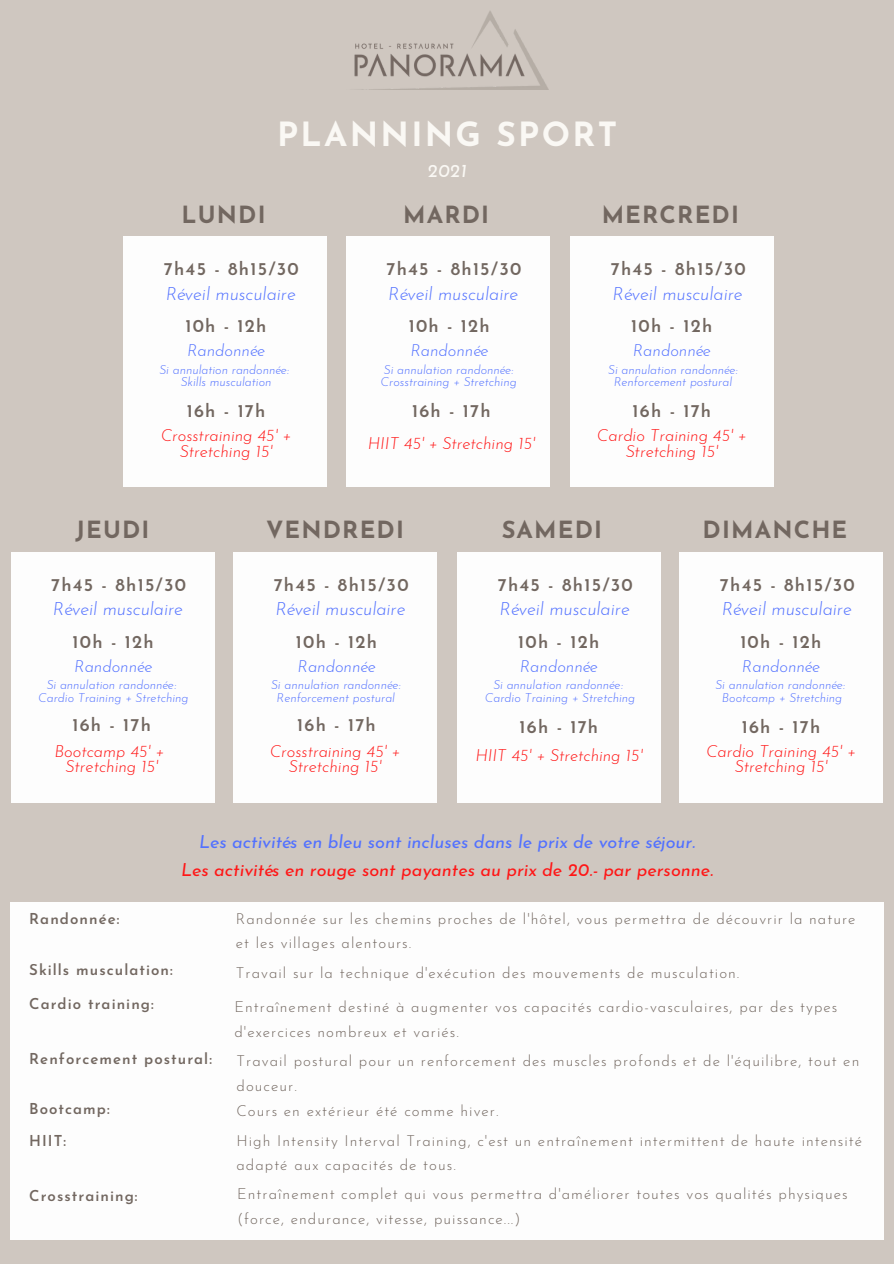
<style>
.page{position:relative;width:894px;height:1264px;background:#fff}
.page>*{position:absolute;margin:0;border:0;box-sizing:border-box;transform-origin:0 0}
.t1{font:700 33.3px "Josefin Sans";letter-spacing:.07em;color:#faf8f4}
.t2{font:700 23.55px "Josefin Sans";letter-spacing:.05em;color:#726760}
.t3{font:italic 18.45px "Josefin Sans";color:#faf8f4}
.t4{font:600 18px "Josefin Sans";letter-spacing:.07em;color:#726760}
.t5{font:italic 300 18px "Josefin Sans";color:#5271ff}
.t6{font:italic 18px "Josefin Sans";color:#ff1616}
.t7{font:italic 18px "Josefin Sans";color:#5271ff}
.t8{font:italic 300 16.5px/15.8px "Josefin Sans";color:#ff1616;text-align:center}
.t9{font:italic 300 16.5px "Josefin Sans";color:#5271ff}
.t10{font:300 15px/24.8px "Josefin Sans";letter-spacing:.07em;color:#726760}
.t11{font:600 15px "Josefin Sans";letter-spacing:.07em;color:#726760}
.t12{font:italic 300 12.3px/12.3px "Josefin Sans";color:#5271ff;text-align:center}
</style>
<div class="page">
<div style="left:0;top:0;width:893px;height:1263px;background:#cfc7c0"></div>
<div style="left:123px;top:237px;width:204px;height:250px;background:#fdfdfd"></div>
<div style="left:346px;top:237px;width:203px;height:250px;background:#fdfdfd"></div>
<div style="left:570px;top:237px;width:203px;height:250px;background:#fdfdfd"></div>
<img style="left:354px;top:11px;width:194px;height:78px">
<div style="left:11px;top:552px;width:203px;height:250px;background:#fdfdfd"></div>
<div style="left:233px;top:552px;width:204px;height:250px;background:#fdfdfd"></div>
<div style="left:457px;top:552px;width:204px;height:250px;background:#fdfdfd"></div>
<div style="left:679px;top:552px;width:204px;height:250px;background:#fdfdfd"></div>
<div style="left:10px;top:902px;width:873px;height:337px;background:#fdfdfd"></div>
<p class="t1" style="left:277px;top:121px;width:341px">PLANNING SPORT</p>
<p class="t3" style="left:427px;top:163px;width:41px">2021</p>
<p class="t2" style="left:181px;top:205px;width:85px">LUNDI</p>
<p class="t2" style="left:403px;top:205px;width:87px">MARDI</p>
<p class="t2" style="left:601px;top:205px;width:139px">MERCREDI</p>
<p class="t4" style="left:164px;top:261px;width:136px">7h45 - 8h15/30</p>
<p class="t5" style="left:166px;top:286px;width:132px">Réveil musculaire</p>
<p class="t4" style="left:185px;top:318px;width:83px">10h - 12h</p>
<p class="t9" style="left:187px;top:344px;width:80px">Randonnée</p>
<p class="t12" style="left:159px;top:364px;width:131px">Si annulation randonnée:</p>
<p class="t12" style="left:181px;top:377px;width:92px">Skills musculation</p>
<p class="t4" style="left:187px;top:403px;width:80px">16h - 17h</p>
<p class="t8" style="left:161px;top:429px;width:132px">Crosstraining 45' +<br>Stretching 15'</p>
<p class="t4" style="left:386px;top:261px;width:136px">7h45 - 8h15/30</p>
<p class="t5" style="left:388px;top:286px;width:132px">Réveil musculaire</p>
<p class="t4" style="left:610px;top:261px;width:136px">7h45 - 8h15/30</p>
<p class="t5" style="left:612px;top:286px;width:132px">Réveil musculaire</p>
<p class="t4" style="left:408px;top:318px;width:83px">10h - 12h</p>
<p class="t9" style="left:410px;top:344px;width:80px">Randonnée</p>
<p class="t4" style="left:631px;top:318px;width:83px">10h - 12h</p>
<p class="t9" style="left:632px;top:344px;width:80px">Randonnée</p>
<p class="t12" style="left:380px;top:364px;width:137px;text-align:left">Si annulation randonnée:<br>Crosstraining + Stretching</p>
<p class="t12" style="left:608px;top:364px;width:131px">Si annulation randonnée:<br>Renforcement postural</p>
<p class="t4" style="left:412px;top:404px;width:80px">16h - 17h</p>
<p class="t8" style="left:368px;top:437px;width:168px">HIIT 45' + Stretching 15'</p>
<p class="t4" style="left:632px;top:403px;width:80px">16h - 17h</p>
<p class="t8" style="left:596px;top:429px;width:151px">Cardio Training 45' +<br>Stretching 15'</p>
<p class="t2" style="left:75px;top:520px;width:75px">JEUDI</p>
<p class="t2" style="left:266px;top:520px;width:139px">VENDREDI</p>
<p class="t2" style="left:501px;top:520px;width:102px">SAMEDI</p>
<p class="t2" style="left:702px;top:520px;width:146px">DIMANCHE</p>
<p class="t4" style="left:51px;top:577px;width:136px">7h45 - 8h15/30</p>
<p class="t5" style="left:53px;top:602px;width:132px">Réveil musculaire</p>
<p class="t4" style="left:73px;top:634px;width:83px">10h - 12h</p>
<p class="t9" style="left:74px;top:659px;width:80px">Randonnée</p>
<p class="t4" style="left:273px;top:577px;width:136px">7h45 - 8h15/30</p>
<p class="t5" style="left:275px;top:602px;width:132px">Réveil musculaire</p>
<p class="t4" style="left:296px;top:634px;width:83px">10h - 12h</p>
<p class="t9" style="left:297px;top:659px;width:80px">Randonnée</p>
<p class="t4" style="left:497px;top:577px;width:136px">7h45 - 8h15/30</p>
<p class="t5" style="left:499px;top:602px;width:132px">Réveil musculaire</p>
<p class="t4" style="left:518px;top:634px;width:83px">10h - 12h</p>
<p class="t9" style="left:519px;top:659px;width:80px">Randonnée</p>
<p class="t4" style="left:719px;top:577px;width:136px">7h45 - 8h15/30</p>
<p class="t5" style="left:721px;top:602px;width:132px">Réveil musculaire</p>
<p class="t4" style="left:740px;top:634px;width:83px">10h - 12h</p>
<p class="t9" style="left:741px;top:659px;width:80px">Randonnée</p>
<p class="t12" style="left:47px;top:680px;width:131px">Si annulation randonnée:</p>
<p class="t12" style="left:38px;top:692px;width:152px">Cardio Training + Stretching</p>
<p class="t12" style="left:271px;top:680px;width:131px">Si annulation randonnée:<br>Renforcement postural</p>
<p class="t12" style="left:493px;top:680px;width:131px">Si annulation randonnée:</p>
<p class="t12" style="left:484px;top:692px;width:152px">Cardio Training + Stretching</p>
<p class="t12" style="left:715px;top:680px;width:131px">Si annulation randonnée:</p>
<p class="t12" style="left:721px;top:692px;width:122px">Bootcamp + Stretching</p>
<p class="t4" style="left:72px;top:717px;width:80px">16h - 17h</p>
<p class="t8" style="left:54px;top:744px;width:111px">Bootcamp 45' +</p>
<p class="t8" style="left:66px;top:760px;width:94px">Stretching 15'</p>
<p class="t4" style="left:297px;top:717px;width:80px">16h - 17h</p>
<p class="t8" style="left:270px;top:744px;width:132px">Crosstraining 45' +<br>Stretching 15'</p>
<p class="t4" style="left:519px;top:719px;width:80px">16h - 17h</p>
<p class="t8" style="left:475px;top:749px;width:168px">HIIT 45' + Stretching 15'</p>
<p class="t4" style="left:741px;top:719px;width:80px">16h - 17h</p>
<p class="t8" style="left:705px;top:744px;width:151px">Cardio Training 45' +<br>Stretching 15'</p>
<p class="t7" style="left:199px;top:834px;width:497px">Les activités en bleu sont incluses dans le prix de votre séjour.</p>
<p class="t6" style="left:181px;top:862px;width:533px">Les activités en rouge sont payantes au prix de 20.- par personne.</p>
<p class="t11" style="left:29px;top:912px;width:92px">Randonnée:</p>
<p class="t11" style="left:29px;top:964px;width:145px">Skills musculation:</p>
<p class="t11" style="left:29px;top:997px;width:126px">Cardio training:</p>
<p class="t11" style="left:29px;top:1053px;width:184px">Renforcement postural:</p>
<p class="t11" style="left:29px;top:1102px;width:82px">Bootcamp:</p>
<p class="t11" style="left:29px;top:1134px;width:39px">HIIT:</p>
<p class="t11" style="left:29px;top:1189px;width:110px">Crosstraining:</p>
<p class="t10" style="left:236px;top:907px;width:621px">Randonnée sur les chemins proches de l'hôtel, vous permettra de découvrir la nature et les villages alentours.</p>
<p class="t10" style="left:236px;top:961px;width:505px">Travail sur la technique d'exécution des mouvements de musculation.</p>
<p class="t10" style="left:234px;top:996px;width:604px">Entraînement destiné à augmenter vos capacités cardio-vasculaires, par des types d'exercices nombreux et variés.</p>
<p class="t10" style="left:236px;top:1049px;width:624px">Travail postural pour un renforcement des muscles profonds et de l'équilibre, tout en douceur.</p>
<p class="t10" style="left:236px;top:1099px;width:263px">Cours en extérieur été comme hiver.</p>
<p class="t10" style="left:236px;top:1129px;width:627px">High Intensity Interval Training, c'est un entraînement intermittent de haute intensité adapté aux capacités de tous.</p>
<p class="t10" style="left:237px;top:1183px;width:611px">Entraînement complet qui vous permettra d'améliorer toutes vos qualités physiques (force, endurance, vitesse, puissance...)</p>
</div>
